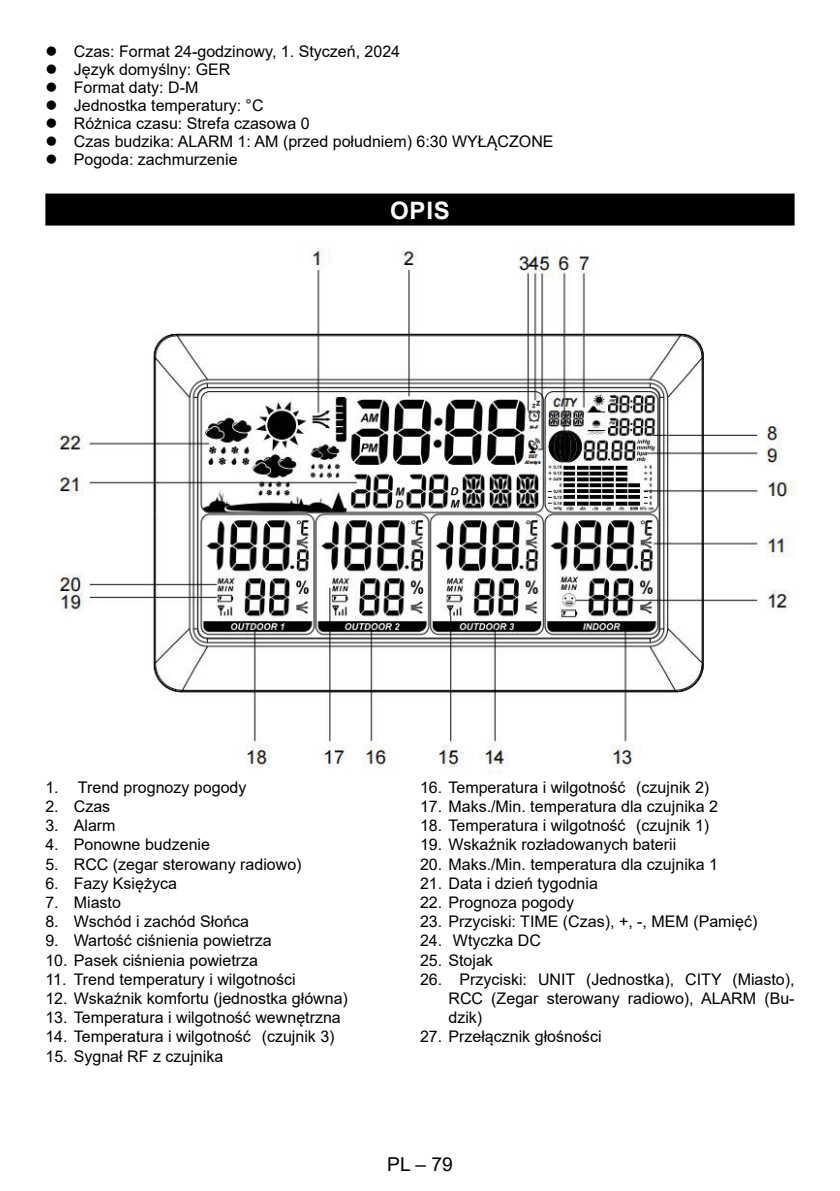
<style>
.page{position:relative;width:840px;height:1191px;background:#fff}
.page>*{position:absolute;margin:0;border:0;box-sizing:border-box;transform-origin:0 0}
.t1{font:700 24px "Arial";color:#fff}
.t2{font:19.2px "Arial";color:#000}
.t3{font:16px/19.2px "Arial";color:#000;text-align:justify}
</style>
<div class="page">
<div style="left:45px;top:193px;width:749px;height:32px;background:#000"></div>
<img style="left:53px;top:247px;width:741px;height:526px">
<p class="t3" style="left:45px;top:42px;width:356px">● Czas: Format 24-godzinowy, 1. Styczeń, 2024</p>
<p class="t3" style="left:45px;top:60px;width:186px">● Język domyślny: GER</p>
<p class="t3" style="left:45px;top:78px;width:154px">● Format daty: D-M</p>
<p class="t3" style="left:45px;top:96px;width:219px">● Jednostka temperatury: °C</p>
<p class="t3" style="left:45px;top:114px;width:265px">● Różnica czasu: Strefa czasowa 0</p>
<p class="t3" style="left:45px;top:132px;width:509px">● Czas budzika: ALARM 1: AM (przed południem) 6:30 WYŁĄCZONE</p>
<p class="t3" style="left:45px;top:150px;width:193px">● Pogoda: zachmurzenie</p>
<h1 class="t1" style="left:390px;top:194px;width:61px">OPIS</h1>
<p class="t3" style="left:45px;top:777px;width:202px">1. Trend prognozy pogody</p>
<p class="t3" style="left:45px;top:796px;width:66px">2. Czas</p>
<p class="t3" style="left:45px;top:816px;width:72px">3. Alarm</p>
<p class="t3" style="left:45px;top:835px;width:166px">4. Ponowne budzenie</p>
<p class="t3" style="left:45px;top:854px;width:257px">5. RCC (zegar sterowany radiowo)</p>
<p class="t3" style="left:45px;top:873px;width:133px">6. Fazy Księżyca</p>
<p class="t3" style="left:45px;top:892px;width:77px">7. Miasto</p>
<p class="t3" style="left:45px;top:912px;width:205px">8. Wschód i zachód Słońca</p>
<p class="t3" style="left:45px;top:931px;width:228px">9. Wartość ciśnienia powietrza</p>
<p class="t3" style="left:45px;top:950px;width:214px">10. Pasek ciśnienia powietrza</p>
<p class="t3" style="left:45px;top:969px;width:252px">11. Trend temperatury i wilgotności</p>
<p class="t3" style="left:45px;top:988px;width:304px">12. Wskaźnik komfortu (jednostka główna)</p>
<p class="t3" style="left:45px;top:1008px;width:297px">13. Temperatura i wilgotność wewnętrzna</p>
<p class="t3" style="left:45px;top:1027px;width:290px">14. Temperatura i wilgotność (czujnik 3)</p>
<p class="t3" style="left:45px;top:1046px;width:179px">15. Sygnał RF z czujnika</p>
<p class="t3" style="left:420px;top:777px;width:290px">16. Temperatura i wilgotność (czujnik 2)</p>
<p class="t3" style="left:420px;top:796px;width:299px">17. Maks./Min. temperatura dla czujnika 2</p>
<p class="t3" style="left:420px;top:816px;width:290px">18. Temperatura i wilgotność (czujnik 1)</p>
<p class="t3" style="left:420px;top:835px;width:257px">19. Wskaźnik rozładowanych baterii</p>
<p class="t3" style="left:420px;top:854px;width:299px">20. Maks./Min. temperatura dla czujnika 1</p>
<p class="t3" style="left:420px;top:873px;width:179px">21. Data i dzień tygodnia</p>
<p class="t3" style="left:420px;top:892px;width:155px">22. Prognoza pogody</p>
<p class="t3" style="left:420px;top:912px;width:338px">23. Przyciski: TIME (Czas), +, -, MEM (Pamięć)</p>
<p class="t3" style="left:420px;top:931px;width:122px">24. Wtyczka DC</p>
<p class="t3" style="left:420px;top:950px;width:74px">25. Stojak</p>
<p class="t3" style="left:448px;top:969px;width:347px;text-indent:-28px">26. Przyciski: UNIT (Jednostka), CITY (Miasto), RCC (Zegar sterowany radiowo), ALARM (Bu&shy;dzik)</p>
<p class="t3" style="left:420px;top:1027px;width:183px">27. Przełącznik głośności</p>
<p class="t2" style="left:387px;top:1151px;width:67px">PL – 79</p>
</div>
